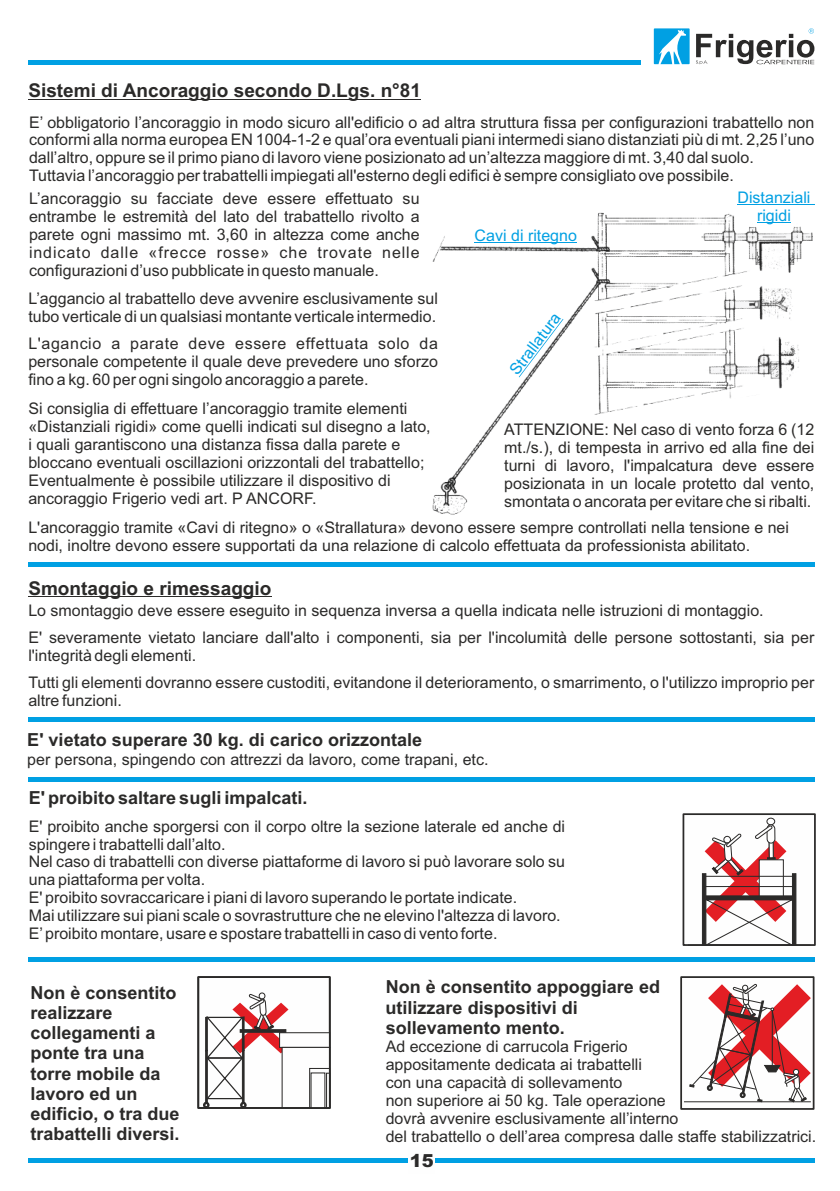
<style>
.page{position:relative;width:840px;height:1191px;background:#fff}
.page>*{position:absolute;margin:0;border:0;box-sizing:border-box;transform-origin:0 0}
.t1{font:700 19px "Arial";color:#2b2a29}
.t2{font:700 18px/20.2px "Arial";color:#2b2a29}
.t3{font:900 18px "Arial";color:#2b2a29}
.t4{font:16px/17.8px "Arial";color:#2b2a29}
.t5{font:16px/17.8px "Arial";color:#00a0e3;text-align:center}
</style>
<div class="page">
<hr style="left:28px;top:1158px;width:786px;height:4px;background:#00a0e3">
<div style="left:408px;top:1147px;width:26px;height:27px;background:#fefefe"></div>
<svg style="left:696px;top:28px;width:118px;height:36px"></svg>
<svg style="left:653px;top:28px;width:36px;height:36px"></svg>
<hr style="left:28px;top:60px;width:612px;height:4px;background:#00a0e3">
<div style="left:28px;top:562px;width:786px;height:5px;background:#00a0e3"></div>
<hr style="left:28px;top:596px;width:243px;height:1px;background:#2b2a29">
<svg style="left:682px;top:813px;width:134px;height:133px"></svg>
<hr style="left:29px;top:777px;width:785px;height:4px;background:#00a0e3">
<svg style="left:680px;top:976px;width:134px;height:134px"></svg>
<hr style="left:683px;top:1101px;width:127px;height:1px;background:#2b2a29">
<svg style="left:197px;top:976px;width:134px;height:133px"></svg>
<div style="left:197px;top:976px;width:133px;height:132px;border:2px solid #2b2a29"></div>
<hr style="left:28px;top:957px;width:786px;height:4px;background:#00a0e3">
<hr style="left:28px;top:717px;width:786px;height:4px;background:#00a0e3">
<img style="left:432px;top:213px;width:381px;height:302px">
<hr style="left:28px;top:99px;width:393px;height:1px;background:#2b2a29">
<hr style="left:474px;top:242px;width:102px;height:1px;background:#00a0e3">
<svg style="left:518px;top:319px;width:45px;height:58px"></svg>
<hr style="left:737px;top:204px;width:77px;height:1px;background:#00a0e3">
<hr style="left:756px;top:222px;width:34px;height:1px;background:#00a0e3">
<p class="t1" style="left:28px;top:83px;width:394px">Sistemi di Ancoraggio secondo D.Lgs. n°81</p>
<p class="t4" style="left:29px;top:115px;width:786px">E’ obbligatorio l’ancoraggio in modo sicuro all'edificio o ad altra struttura fissa per configurazioni trabattello non conformi alla norma europea EN 1004-1-2 e qual’ora eventuali piani intermedi siano distanziati più di mt. 2,25 l’uno dall’altro, oppure se il primo piano di lavoro viene posizionato ad un’altezza maggiore di mt. 3,40 dal suolo.<br>Tuttavia l’ancoraggio per trabattelli impiegati all'esterno degli edifici è sempre consigliato ove possibile.</p>
<p class="t5" style="left:737px;top:190px;width:74px">Distanziali rigidi</p>
<p class="t4" style="left:29px;top:191px;width:392px;text-align:justify">L’ancoraggio su facciate deve essere effettuato su entrambe le estremità del lato del trabattello rivolto a parete ogni massimo mt. 3,60 in altezza come anche indicato dalle «frecce rosse» che trovate nelle configurazioni d’uso pubblicate in questo manuale.</p>
<p class="t4" style="left:28px;top:291px;width:411px">L’aggancio al trabattello deve avvenire esclusivamente sul tubo verticale di un qualsiasi montante verticale intermedio.</p>
<p class="t4" style="left:28px;top:336px;width:411px;text-align:justify">L'agancio a parate deve essere effettuata solo da personale competente il quale deve prevedere uno sforzo fino a kg. 60 per ogni singolo ancoraggio a parete.</p>
<p class="t4" style="left:28px;top:401px;width:403px">Si consiglia di effettuare l’ancoraggio tramite elementi «Distanziali rigidi» come quelli indicati sul disegno a lato, i quali garantiscono una distanza fissa dalla parete e bloccano eventuali oscillazioni orizzontali del trabattello; Eventualmente è possibile utilizzare il dispositivo di ancoraggio Frigerio vedi art. P ANCORF.</p>
<p class="t4" style="left:28px;top:520px;width:761px">L'ancoraggio tramite «Cavi di ritegno» o «Strallatura» devono essere sempre controllati nella tensione e nei nodi, inoltre devono essere supportati da una relazione di calcolo effettuata da professionista abilitato.</p>
<p class="t5" style="left:474px;top:227px;width:104px">Cavi di ritegno</p>
<p class="t5" style="left:507px;top:368px;width:74px;rotate:-53deg">Strallatura</p>
<p class="t4" style="left:504px;top:422px;width:311px;text-align:justify">ATTENZIONE: Nel caso di vento forza 6 (12 mt./s.), di tempesta in arrivo ed alla fine dei turni di lavoro, l'impalcatura deve essere posizionata in un locale protetto dal vento, smontata o ancorata per evitare che si ribalti.</p>
<p class="t1" style="left:28px;top:580px;width:244px">Smontaggio e rimessaggio</p>
<p class="t4" style="left:28px;top:599px;width:787px;line-height:26.8px">Lo smontaggio deve essere eseguito in sequenza inversa a quella indicata nelle istruzioni di montaggio.<br>E' severamente vietato lanciare dall'alto i componenti, sia per l'incolumità delle persone sottostanti, sia per</p>
<p class="t4" style="left:28px;top:643px;width:787px;line-height:26.8px">l'integrità degli elementi.<br>Tutti gli elementi dovranno essere custoditi, evitandone il deterioramento, o smarrimento, o l'utilizzo improprio per</p>
<p class="t4" style="left:28px;top:692px;width:95px">altre funzioni.</p>
<p class="t2" style="left:27px;top:731px;width:396px">E' vietato superare 30 kg. di carico orizzontale</p>
<p class="t4" style="left:27px;top:751px;width:462px">per persona, spingendo con attrezzi da lavoro, come trapani, etc.</p>
<p class="t2" style="left:29px;top:789px;width:280px">E' proibito saltare sugli impalcati.</p>
<p class="t4" style="left:29px;top:818px;width:537px">E' proibito anche sporgersi con il corpo oltre la sezione laterale ed anche di spingere i trabattelli dall’alto.<br>Nel caso di trabattelli con diverse piattaforme di lavoro si può lavorare solo su una piattaforma per volta.<br>E' proibito sovraccaricare i piani di lavoro superando le portate indicate.<br>Mai utilizzare sui piani scale o sovrastrutture che ne elevino l'altezza di lavoro.<br>E’proibito montare, usare e spostare trabattelli in caso di vento forte.</p>
<p class="t2" style="left:385px;top:978px;width:276px">Non è consentito appoggiare ed utilizzare dispositivi di sollevamento mento.</p>
<p class="t4" style="left:385px;top:1038px;width:281px">Ad eccezione di carrucola Frigerio appositamente dedicata ai trabattelli con una capacità di sollevamento<br>non superiore ai 50 kg. Tale operazione</p>
<p class="t2" style="left:30px;top:984px;width:151px">Non è consentito realizzare collegamenti a ponte tra una torre mobile da lavoro ed un edificio, o tra due</p>
<p class="t4" style="left:385px;top:1111px;width:294px">dovrà avvenire esclusivamente all’interno</p>
<p class="t2" style="left:30px;top:1124px;width:151px">trabattelli diversi.</p>
<p class="t4" style="left:385px;top:1128px;width:432px">del trabattello o dell’area compresa dalle staffe stabilizzatrici.</p>
<p class="t3" style="left:409px;top:1154px;width:26px">15</p>
</div>
